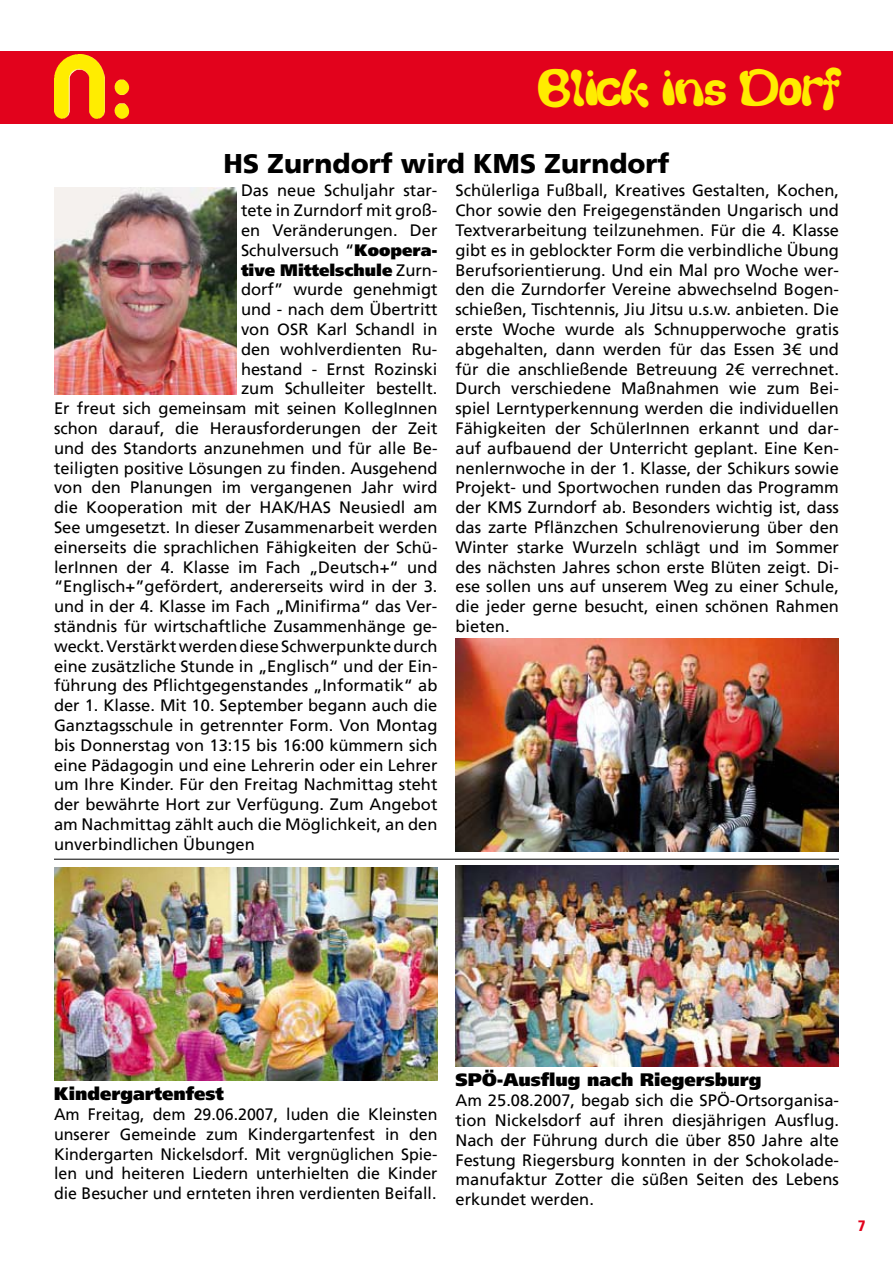
<style>
.page{position:relative;width:893px;height:1263px;background:#fff}
.page>*{position:absolute;margin:0;border:0;box-sizing:border-box;transform-origin:0 0}
.t1{font:45px "Thickhead";color:#ffec00}
.t2{font:900 27px "Frutiger";color:#000}
.t3{font:900 18px "Frutiger";color:#000}
.t4{font:16.5px/19.8px "Frutiger";color:#000;text-align:justify}
.t5{font:900 16.5px "Frutiger";color:#000}
.t6{font:900 condensed 15px "Frutiger";color:#e2021c}
.s1{font-weight:900}
.s2{font-weight:400}
</style>
<div class="page">
<div style="left:0;top:51px;width:893px;height:73px;background:#e2021c"></div>
<img style="left:54px;top:54px;width:76px;height:65px">
<img style="left:54px;top:187px;width:183px;height:207px">
<img style="left:455px;top:639px;width:384px;height:212px">
<hr style="left:54px;top:859px;width:785px;height:1px;background:#000">
<img style="left:54px;top:867px;width:383px;height:213px">
<img style="left:455px;top:866px;width:384px;height:200px">
<h1 class="t1" style="left:536px;top:62px;width:304px">Blick ins Dorf</h1>
<h2 class="t2" style="left:223px;top:148px;width:448px">HS Zurndorf wird KMS Zurndorf</h2>
<p class="t4" style="left:241px;top:181px;width:198px">Das neue Schuljahr star-</p>
<p class="t4" style="left:241px;top:201px;width:198px">tete in Zurndorf mit groß-</p>
<p class="t4" style="left:241px;top:220px;width:198px">en Veränderungen. Der</p>
<p class="t4" style="left:241px;top:240px;width:198px">Schulversuch “<span class="s1">Koopera-</span></p>
<p class="t5" style="left:241px;top:260px;width:198px">tive Mittelschule <span class="s2">Zurn-</span></p>
<p class="t4" style="left:241px;top:280px;width:198px">dorf” wurde genehmigt</p>
<p class="t4" style="left:241px;top:300px;width:198px">und - nach dem Übertritt</p>
<p class="t4" style="left:241px;top:319px;width:198px">von OSR Karl Schandl in</p>
<p class="t4" style="left:241px;top:339px;width:198px">den wohlverdienten Ru-</p>
<p class="t4" style="left:241px;top:359px;width:198px">hestand - Ernst Rozinski</p>
<p class="t4" style="left:241px;top:379px;width:198px">zum Schulleiter bestellt.</p>
<p class="t4" style="left:54px;top:399px;width:385px">Er freut sich gemeinsam mit seinen KollegInnen</p>
<p class="t4" style="left:54px;top:418px;width:385px">schon darauf, die Herausforderungen der Zeit</p>
<p class="t4" style="left:54px;top:438px;width:385px">und des Standorts anzunehmen und für alle Be-</p>
<p class="t4" style="left:54px;top:458px;width:385px">teiligten positive Lösungen zu finden. Ausgehend</p>
<p class="t4" style="left:54px;top:478px;width:385px">von den Planungen im vergangenen Jahr wird</p>
<p class="t4" style="left:54px;top:498px;width:385px">die Kooperation mit der HAK/HAS Neusiedl am</p>
<p class="t4" style="left:54px;top:517px;width:385px">See umgesetzt. In dieser Zusammenarbeit werden</p>
<p class="t4" style="left:54px;top:537px;width:385px">einerseits die sprachlichen Fähigkeiten der Schü-</p>
<p class="t4" style="left:54px;top:557px;width:385px">lerInnen der 4. Klasse im Fach „Deutsch+“ und</p>
<p class="t4" style="left:54px;top:577px;width:385px">“Englisch+”gefördert, andererseits wird in der 3.</p>
<p class="t4" style="left:54px;top:597px;width:385px">und in der 4. Klasse im Fach „Minifirma“ das Ver-</p>
<p class="t4" style="left:54px;top:616px;width:385px">ständnis für wirtschaftliche Zusammenhänge ge-</p>
<p class="t4" style="left:54px;top:636px;width:385px">weckt. Verstärkt werden diese Schwerpunkte durch</p>
<p class="t4" style="left:54px;top:656px;width:385px">eine zusätzliche Stunde in „Englisch“ und der Ein-</p>
<p class="t4" style="left:54px;top:676px;width:385px">führung des Pflichtgegenstandes „Informatik“ ab</p>
<p class="t4" style="left:54px;top:696px;width:385px">der 1. Klasse. Mit 10. September begann auch die</p>
<p class="t4" style="left:54px;top:715px;width:385px">Ganztagsschule in getrennter Form. Von Montag</p>
<p class="t4" style="left:54px;top:735px;width:385px">bis Donnerstag von 13:15 bis 16:00 kümmern sich</p>
<p class="t4" style="left:54px;top:755px;width:385px">eine Pädagogin und eine Lehrerin oder ein Lehrer</p>
<p class="t4" style="left:54px;top:775px;width:385px">um Ihre Kinder. Für den Freitag Nachmittag steht</p>
<p class="t4" style="left:54px;top:795px;width:385px">der bewährte Hort zur Verfügung. Zum Angebot</p>
<p class="t4" style="left:54px;top:814px;width:385px">am Nachmittag zählt auch die Möglichkeit, an den</p>
<p class="t4" style="left:54px;top:834px;width:202px">unverbindlichen Übungen</p>
<p class="t4" style="left:455px;top:181px;width:385px">Schülerliga Fußball, Kreatives Gestalten, Kochen, Chor sowie den Freigegenständen Ungarisch und Textverarbeitung teilzunehmen. Für die 4. Klasse gibt es in geblockter Form die verbindliche Übung Berufsorientierung. Und ein Mal pro Woche wer&shy;den die Zurndorfer Vereine abwechselnd Bogen&shy;schießen, Tischtennis, Jiu Jitsu u.s.w. anbieten. Die erste Woche wurde als Schnupperwoche gratis abgehalten, dann werden für das Essen 3€ und für die anschließende Betreuung 2€ verrechnet.<br>Durch verschiedene Maßnahmen wie zum Bei&shy;spiel Lerntyperkennung werden die individuellen Fähigkeiten der SchülerInnen erkannt und dar&shy;auf aufbauend der Unterricht geplant. Eine Ken&shy;nenlernwoche in der 1. Klasse, der Schikurs sowie Projekt- und Sportwochen runden das Programm der KMS Zurndorf ab. Besonders wichtig ist, dass das zarte Pflänzchen Schulrenovierung über den Winter starke Wurzeln schlägt und im Sommer des nächsten Jahres schon erste Blüten zeigt. Di&shy;ese sollen uns auf unserem Weg zu einer Schule, die jeder gerne besucht, einen schönen Rahmen bieten.</p>
<p class="t3" style="left:54px;top:1083px;width:171px">Kindergartenfest</p>
<p class="t4" style="left:54px;top:1104px;width:385px">Am Freitag, dem 29.06.2007, luden die Kleinsten unserer Gemeinde zum Kindergartenfest in den Kindergarten Nickelsdorf. Mit vergnüglichen Spie&shy;len und heiteren Liedern unterhielten die Kinder die Besucher und ernteten ihren verdienten Beifall.</p>
<p class="t3" style="left:455px;top:1069px;width:308px">SPÖ-Ausflug nach Riegersburg</p>
<p class="t4" style="left:455px;top:1091px;width:385px">Am 25.08.2007, begab sich die SPÖ-Ortsorganisa&shy;tion Nickelsdorf auf ihren diesjährigen Ausflug.<br>Nach der Führung durch die über 850 Jahre alte Festung Riegersburg konnten in der Schokolade&shy;manufaktur Zotter die süßen Seiten des Lebens erkundet werden.</p>
<p class="t6" style="left:858px;top:1216px;width:9px">7</p>
</div>
